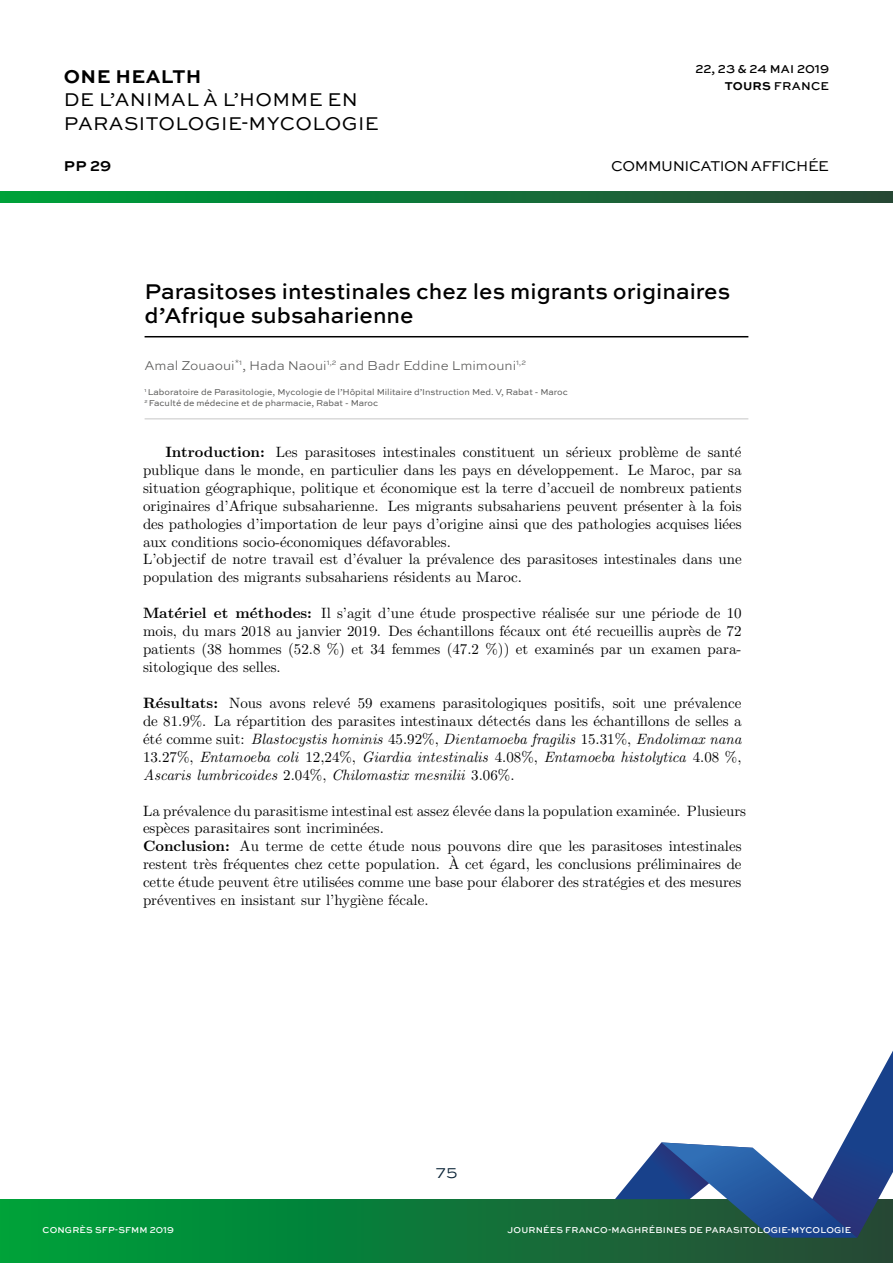
<style>
.page{position:relative;width:893px;height:1263px;background:#fff}
.page>*{position:absolute;margin:0;border:0;box-sizing:border-box;transform-origin:0 0}
.t1{font:500 22.5px/24px "Sweet Sans Pro";color:#000}
.t2{font:19.5px/23.4px "Sweet Sans Pro";letter-spacing:.02em;color:#000}
.t3{font:700 19.5px "Sweet Sans Pro";letter-spacing:.02em;color:#000}
.t4{font:300 18px "Sweet Sans Pro";color:#0c2538}
.t5{font:15px/18px "CMR10";color:#000}
.t6{font:15px/18px "CMTI10";color:#000;text-align:justify}
.t7{font:15px "Sweet Sans Pro";letter-spacing:-.03em;color:#000}
.t8{font:700 15px "Sweet Sans Pro";color:#000}
.t9{font:300 13.5px "Sweet Sans Pro";color:#575756}
.t10{font:500 12px/16.5px "Sweet Sans Pro";letter-spacing:.02em;color:#000;text-align:right}
.t11{font:9px/10.5px "Sweet Sans Pro";color:#575756}
.t12{font:500 9px "Sweet Sans Pro";letter-spacing:.02em;color:#fff}
.s1{font-weight:700}
.s2{font-family:"CMBX10"}
.s3{font-family:"CMR10"}
</style>
<div class="page">
<div style="left:0;top:1199px;width:893px;height:64px;background:linear-gradient(to right,#00a33b,#284836)"></div>
<svg style="left:615px;top:1051px;width:278px;height:187px"></svg>
<svg style="left:0;top:191px;width:893px;height:12px;background:#107438"></svg>
<hr style="left:145px;top:336px;width:603px;height:1px;background:#000">
<hr style="left:145px;top:418px;width:603px;height:1px;background:#c6c6c6">
<h2 class="t3" style="left:64px;top:62px;width:139px">ONE HEALTH</h2>
<h2 class="t2" style="left:64px;top:87px;width:316px">DE L’ANIMAL À L’HOMME EN<br>PARASITOLOGIE-MYCOLOGIE</h2>
<p class="t8" style="left:64px;top:154px;width:49px">PP 29</p>
<p class="t10" style="left:695px;top:60px;width:135px">22, 23 &amp; 24 MAI 2019<br><span class="s1">TOURS</span> FRANCE</p>
<p class="t7" style="left:611px;top:155px;width:219px">COMMUNICATION AFFICHÉE</p>
<h1 class="t1" style="left:145px;top:279px;width:587px">Parasitoses intestinales chez les migrants originaires d’Afrique subsaharienne</h1>
<p class="t9" style="left:145px;top:356px;width:383px">Amal Zouaoui<sup>*1</sup>, Hada Naoui<sup>1,2</sup> and Badr Eddine Lmimouni<sup>1,2</sup></p>
<p class="t11" style="left:145px;top:387px;width:425px"><sup>1</sup> Laboratoire de Parasitologie, Mycologie de l’Hôpital Militaire d’Instruction Med. V, Rabat - Maroc<br><sup>2</sup> Faculté de médecine et de pharmacie, Rabat - Maroc</p>
<p class="t5" style="left:143px;top:444px;width:600px;text-indent:22px"><span class="s2">Introduction:</span> Les parasitoses intestinales constituent un s´erieux probl`eme de sant´e publique dans le monde, en particulier dans les pays en d´eveloppement. Le Maroc, par sa situation g´eographique, politique et ´economique est la terre d’accueil de nombreux patients originaires d’Afrique subsaharienne. Les migrants subsahariens peuvent pr´esenter `a la fois des pathologies d’importation de leur pays d’origine ainsi que des pathologies acquises li´ees aux conditions socio-´economiques d´efavorables.<br>L’objectif de notre travail est d’´evaluer la pr´evalence des parasitoses intestinales dans une population des migrants subsahariens r´esidents au Maroc.</p>
<p class="t5" style="left:143px;top:605px;width:600px;text-align:justify"><span class="s2">Mat´eriel et m´ethodes:</span> Il s’agit d’une ´etude prospective r´ealis´ee sur une p´eriode de 10 mois, du mars 2018 au janvier 2019. Des ´echantillons f´ecaux ont ´et´e recueillis aupr`es de 72 patients (38 hommes (52.8 %) et 34 femmes (47.2 %)) et examin´es par un examen para&shy;sitologique des selles.</p>
<p class="t5" style="left:143px;top:695px;width:600px"><span class="s2">R´esultats:</span> Nous avons relev´e 59 examens parasitologiques positifs, soit une pr´evalence de 81.9%. La r´epartition des parasites intestinaux d´etect´es dans les ´echantillons de selles a</p>
<p class="t6" style="left:143px;top:731px;width:600px"><span class="s3">´et´e comme suit:</span> Blastocystis hominis <span class="s3">45.92%,</span> Dientamoeba fragilis <span class="s3">15.31%,</span> Endolimax nana <span class="s3">13.27%,</span> Entamoeba coli <span class="s3">12,24%,</span> Giardia intestinalis <span class="s3">4.08%,</span> Entamoeba histolytica <span class="s3">4.08 %, </span>Ascaris lumbricoides <span class="s3">2.04%,</span> Chilomastix mesnilii <span class="s3">3.06%.</span></p>
<p class="t5" style="left:143px;top:803px;width:605px">La pr´evalence du parasitisme intestinal est assez ´elev´ee dans la population examin´ee. Plusieurs esp`eces parasitaires sont incrimin´ees.<br><span class="s2">Conclusion:</span> Au terme de cette ´etude nous pouvons dire que les parasitoses intestinales restent tr`es fr´equentes chez cette population. A cet ´egard, les conclusions pr´eliminaires de</p>
<p class="t5" style="left:143px;top:851px;width:600px;line-height:21.8px;text-indent:307px">`<br>cette ´etude peuvent ˆetre utilis´ees comme une base pour ´elaborer des strat´egies et des mesures</p>
<p class="t5" style="left:143px;top:892px;width:287px">pr´eventives en insistant sur l’hygi`ene f´ecale.</p>
<p class="t4" style="left:435px;top:1159px;width:24px">75</p>
<p class="t12" style="left:43px;top:1223px;width:133px">CONGRÈS SFP-SFMM 2019</p>
<p class="t12" style="left:507px;top:1223px;width:345px">JOURNÉES FRANCO-MAGHRÉBINES DE PARASITOLOGIE-MYCOLOGIE</p>
</div>
